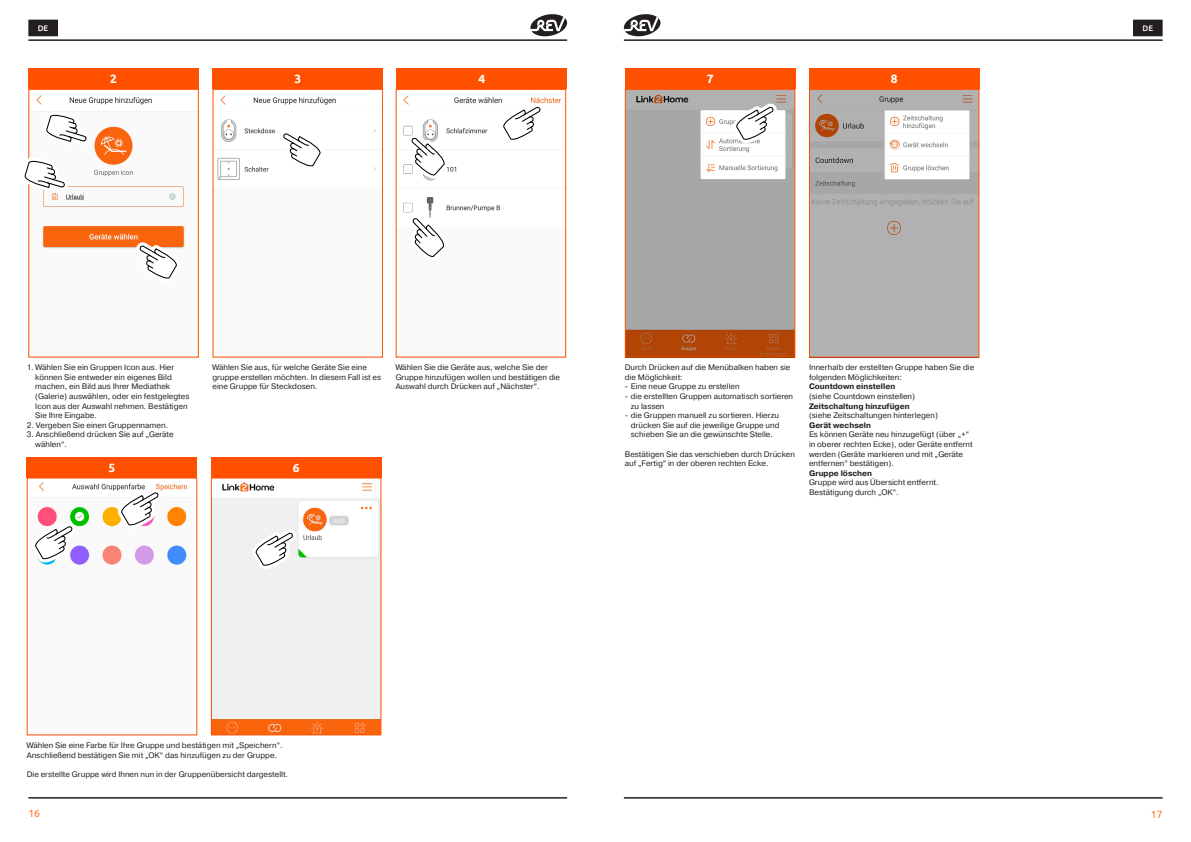
<style>
.page{position:relative;width:1191px;height:842px;background:#fff}
.page>*{position:absolute;margin:0;border:0;box-sizing:border-box;transform-origin:0 0}
.t1{font:700 12px "Ubuntu";color:#fff}
.t2{font:10.5px "Ubuntu";color:#ff7826}
.t3{font:8px/9.6px "Pragmatica";color:#231f20}
.t4{font:700 8px "Pragmatica";color:#231f20}
.t5{font:500 8px "Ubuntu";color:#fff}
</style>
<div class="page">
<hr style="left:28px;top:39px;width:539px;height:2px;background:#231f20">
<hr style="left:624px;top:39px;width:538px;height:2px;background:#231f20">
<hr style="left:28px;top:797px;width:539px;height:2px;background:#231f20">
<hr style="left:624px;top:797px;width:538px;height:2px;background:#231f20">
<svg style="left:530px;top:14px;width:37px;height:22px"></svg>
<svg style="left:624px;top:14px;width:36px;height:22px"></svg>
<div style="left:29px;top:20px;width:28px;height:16px;background:#231f20"></div>
<div style="left:28px;top:20px;width:30px;height:16px;border:1px solid #231f20"></div>
<div style="left:1133px;top:20px;width:29px;height:16px;background:#231f20"></div>
<img style="left:36px;top:95px;width:161px;height:154px">
<div style="left:28px;top:89px;width:171px;height:269px;border:1px solid #ff5000"></div>
<img style="left:217px;top:95px;width:159px;height:85px">
<div style="left:212px;top:89px;width:171px;height:269px;border:1px solid #ff5000"></div>
<img style="left:403px;top:95px;width:159px;height:117px">
<div style="left:396px;top:89px;width:170px;height:269px;border:1px solid #ff5000"></div>
<div style="left:28px;top:68px;width:171px;height:21px;background:#ff5000"></div>
<div style="left:212px;top:68px;width:171px;height:21px;background:#ff5000"></div>
<div style="left:397px;top:68px;width:170px;height:21px;background:#ff5000"></div>
<img style="left:627px;top:91px;width:166px;height:265px">
<div style="left:625px;top:89px;width:170px;height:269px;border:1px solid #ff5000"></div>
<div style="left:625px;top:68px;width:170px;height:21px;background:#ff5000"></div>
<img style="left:31px;top:482px;width:162px;height:83px">
<img style="left:213px;top:482px;width:166px;height:251px">
<div style="left:211px;top:478px;width:170px;height:257px;border:1px solid #ff5000"></div>
<div style="left:27px;top:457px;width:170px;height:21px;background:#ff5000"></div>
<div style="left:211px;top:457px;width:170px;height:21px;background:#ff5000"></div>
<img style="left:811px;top:91px;width:166px;height:265px">
<div style="left:809px;top:89px;width:170px;height:269px;border:1px solid #ff5000"></div>
<div style="left:809px;top:68px;width:170px;height:21px;background:#ff5000"></div>
<svg style="left:24px;top:104px;width:70px;height:98px"></svg>
<svg style="left:131px;top:237px;width:52px;height:42px"></svg>
<svg style="left:275px;top:125px;width:52px;height:51px"></svg>
<svg style="left:729px;top:98px;width:53px;height:52px"></svg>
<svg style="left:249px;top:524px;width:52px;height:52px"></svg>
<svg style="left:115px;top:484px;width:52px;height:51px"></svg>
<svg style="left:31px;top:518px;width:50px;height:47px"></svg>
<svg style="left:497px;top:98px;width:52px;height:52px"></svg>
<svg style="left:403px;top:209px;width:43px;height:49px"></svg>
<svg style="left:403px;top:129px;width:43px;height:55px"></svg>
<p class="t5" style="left:38px;top:23px;width:12px">DE</p>
<p class="t5" style="left:1142px;top:23px;width:12px">DE</p>
<h1 class="t1" style="left:110px;top:72px;width:8px">2</h1>
<h1 class="t1" style="left:294px;top:72px;width:8px">3</h1>
<h1 class="t1" style="left:478px;top:72px;width:8px">4</h1>
<h1 class="t1" style="left:706px;top:72px;width:8px">7</h1>
<h1 class="t1" style="left:891px;top:72px;width:8px">8</h1>
<p class="t3" style="left:35px;top:363px;width:156px;text-indent:-9px">1. Wählen Sie ein Gruppen Icon aus. Hier können Sie entweder ein eigenes Bild machen, ein Bild aus Ihrer Mediathek (Galerie) auswählen, oder ein festgelegtes Icon aus der Auswahl nehmen. Bestätigen Sie Ihre Eingabe.</p>
<p class="t3" style="left:27px;top:420px;width:143px">2. Vergeben Sie einen Gruppennamen.</p>
<p class="t3" style="left:35px;top:430px;width:140px;text-indent:-9px">3. Anschließend drücken Sie auf „Geräte wählen“.</p>
<p class="t3" style="left:212px;top:363px;width:170px">Wählen Sie aus, für welche Geräte Sie eine gruppe erstellen möchten. In diesem Fall ist es eine Gruppe für Steckdosen.</p>
<p class="t3" style="left:396px;top:363px;width:166px">Wählen Sie die Geräte aus, welche Sie der<br>Gruppe hinzufügen wollen und bestätigen die<br>Auswahl durch Drücken auf „Nächster“.</p>
<h1 class="t1" style="left:109px;top:460px;width:8px">5</h1>
<h1 class="t1" style="left:293px;top:460px;width:8px">6</h1>
<p class="t3" style="left:625px;top:363px;width:167px">Durch Drücken auf die Menübalken haben sie die Möglichkeit:</p>
<p class="t3" style="left:625px;top:382px;width:116px">- Eine neue Gruppe zu erstellen</p>
<p class="t3" style="left:631px;top:392px;width:164px;text-indent:-6px">- die erstellten Gruppen automatisch sortieren zu lassen</p>
<p class="t3" style="left:631px;top:411px;width:150px;text-align:justify;text-indent:-6px">- die Gruppen manuell zu sortieren. Hierzu drücken Sie auf die jeweilige Gruppe und schieben Sie an die gewünschte Stelle.</p>
<p class="t3" style="left:625px;top:449px;width:172px">Bestätigen Sie das verschieben durch Drücken auf „Fertig“ in der oberen rechten Ecke.</p>
<p class="t3" style="left:809px;top:363px;width:167px">Innerhalb der erstellten Gruppe haben Sie die folgenden Möglichkeiten:</p>
<p class="t4" style="left:809px;top:381px;width:88px">Countdown einstellen</p>
<p class="t3" style="left:809px;top:392px;width:108px">(siehe Countdown einstellen)</p>
<p class="t4" style="left:809px;top:401px;width:102px">Zeitschaltung hinzufügen</p>
<p class="t3" style="left:809px;top:411px;width:130px">(siehe Zeitschaltungen hinterlegen)</p>
<p class="t4" style="left:809px;top:420px;width:63px">Gerät wechseln</p>
<p class="t3" style="left:809px;top:430px;width:165px">Es können Geräte neu hinzugefügt (über „+“ in oberer rechten Ecke), oder Geräte entfernt werden (Geräte markieren und mit „Geräte entfernen“ bestätigen).</p>
<p class="t4" style="left:809px;top:468px;width:65px">Gruppe löschen</p>
<p class="t3" style="left:809px;top:478px;width:131px">Gruppe wird aus Übersicht entfernt.<br>Bestätigung durch „OK“.</p>
<p class="t3" style="left:27px;top:741px;width:257px">Wählen Sie eine Farbe für Ihre Gruppe und bestätigen mit „Speichern“.<br>Anschließend bestätigen Sie mit „OK“ das hinzufügen zu der Gruppe.</p>
<p class="t3" style="left:27px;top:769px;width:263px">Die erstellte Gruppe wird Ihnen nun in der Gruppenübersicht dargestellt.</p>
<h2 class="t2" style="left:28px;top:807px;width:13px">16</h2>
<h2 class="t2" style="left:1150px;top:807px;width:13px">17</h2>
</div>
